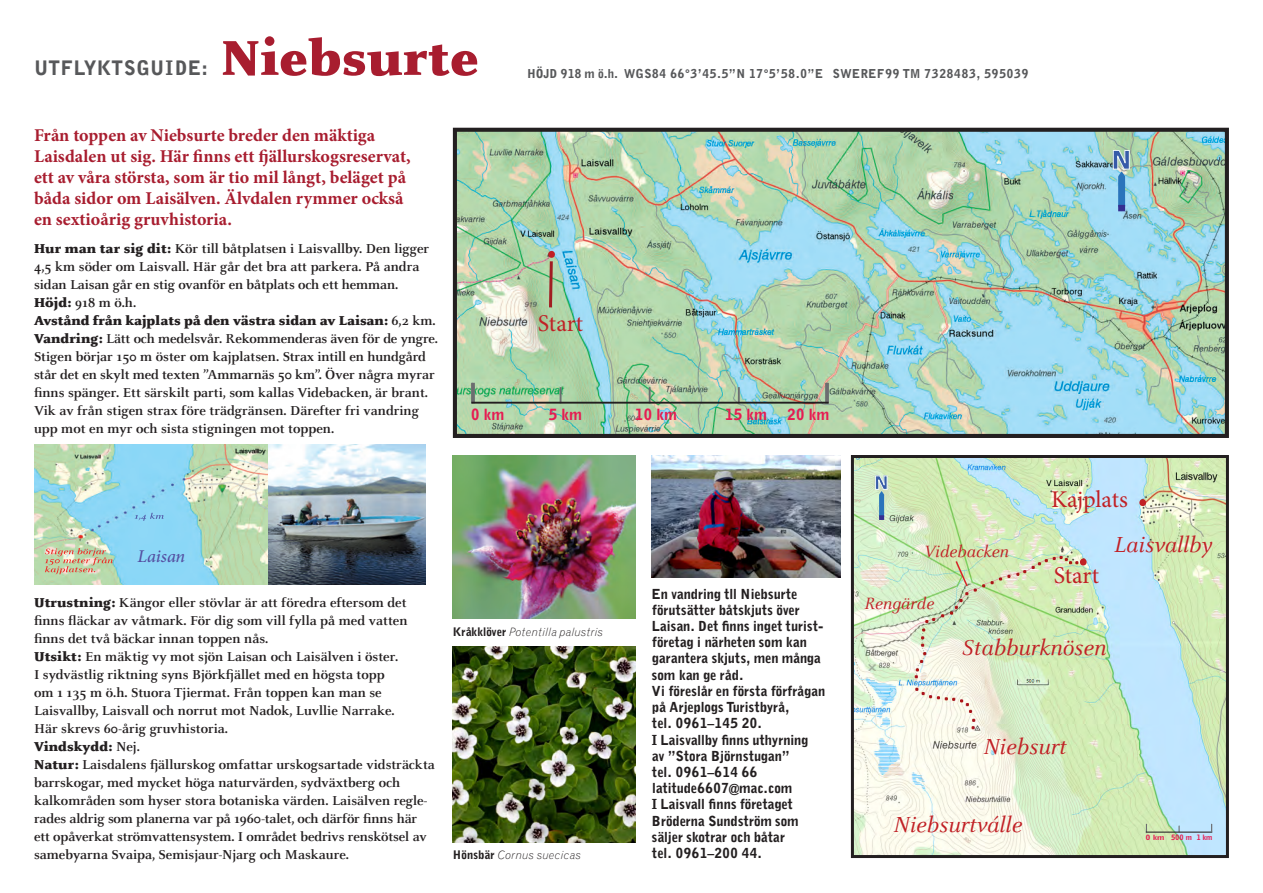
<style>
.page{position:relative;width:1263px;height:893px;background:#fff}
.page>*{position:absolute;margin:0;border:0;box-sizing:border-box;transform-origin:0 0}
.t1{font:60px "Minion Pro";color:#c12025}
.t2{font:900 54px "Celeste Pro";color:#a81d2f}
.t3{font:900 27.75px "Myriad Pro";color:#375ba9}
.t4{font:italic 24px "Celeste Pro";color:#c12025}
.t5{font:24px "Minion Pro";letter-spacing:-.01em;color:#c12025}
.t6{font:900 20.1px "Myriad Pro";color:#375ba9}
.t7{font:900 19.5px "Grotesque MT Std";letter-spacing:.025em;color:#57585a}
.t8{font:700 18px/21px "Minion Pro";color:#a81d2f}
.t9{font:italic 18px "Celeste Pro";color:#c12025}
.t10{font:italic 500 18px "Minion Pro";letter-spacing:.005em;color:#554fa1}
.t11{font:900 15.15px "Grotesque MT Std";color:#e61c52}
.Brödtext_utflyktsgui{font:700 14.25px/18px "Celeste Pro";color:#231f20}
.Bildtexter{font:900 13.5px/16.2px "Grotesque MT Std";letter-spacing:-.01em;color:#231f20}
.GPS_Punkter{font:900 12px "Grotesque MT Std";letter-spacing:.03em;color:#57585a}
.LITEN_Bildtext{font:italic 300 11.55px "Grotesque MT Std";color:#231f20}
.t12{font:900 7.2px "Grotesque MT Std";color:#e61c52}
.s1{font-weight:900}
.s2{font-weight:900;font-style:normal}
.s3{font-size:7.05px}
</style>
<div class="page">
<img style="left:458px;top:133px;width:766px;height:300px">
<div style="left:453px;top:128px;width:776px;height:310px;border:4px solid #231f20"></div>
<img style="left:652px;top:455px;width:189px;height:122px">
<svg style="left:547px;top:258px;width:7px;height:52px"></svg>
<img style="left:855px;top:459px;width:370px;height:395px">
<div style="left:851px;top:455px;width:378px;height:403px;border:3px solid #231f20"></div>
<img style="left:453px;top:455px;width:183px;height:163px">
<img style="left:34px;top:444px;width:391px;height:140px">
<img style="left:134px;top:513px;width:30px;height:8px">
<img style="left:45px;top:548px;width:56px;height:8px">
<img style="left:45px;top:557px;width:68px;height:8px">
<img style="left:45px;top:566px;width:48px;height:8px">
<svg style="left:954px;top:559px;width:15px;height:29px"></svg>
<img style="left:453px;top:646px;width:183px;height:196px">
<svg style="left:1113px;top:150px;width:17px;height:61px"></svg>
<svg style="left:875px;top:475px;width:12px;height:45px"></svg>
<svg style="left:471px;top:383px;width:4px;height:19px"></svg>
<hr style="left:825px;top:383px;width:3px;height:20px;background:#6c6d70">
<svg style="left:649px;top:387px;width:2px;height:15px"></svg>
<svg style="left:560px;top:387px;width:1px;height:15px"></svg>
<svg style="left:738px;top:387px;width:2px;height:15px"></svg>
<hr style="left:471px;top:402px;width:357px;height:2px;background:#231f20">
<hr style="left:1146px;top:832px;width:66px;height:1px;background:#231f20">
<p class="t7" style="left:34px;top:56px;width:176px">UTFLYKTSGUIDE:</p>
<p class="t2" style="left:221px;top:22px;width:259px">Niebsurte</p>
<p class="t8" style="left:34px;top:124px;width:378px">Från toppen av Niebsurte breder den mäktiga Laisdalen ut sig. Här finns ett fjällurskogsreservat, ett av våra största, som är tio mil långt, beläget på båda sidor om Laisälven. Älvdalen rymmer också en sextioårig gruvhistoria.</p>
<p class="GPS_Punkter" style="left:527px;top:66px;width:503px">HÖJD 918 m ö.h. WGS84 66°3’45.5”N 17°5’58.0”E SWEREF99 TM 7328483, 595039</p>
<p class="Brödtext_utflyktsgui" style="left:34px;top:239px;width:405px"><span class="s1">Hur man tar sig dit:</span> Kör till båtplatsen i Laisvallby. Den ligger 4,5 km söder om Laisvall. Här går det bra att parkera. På andra sidan Laisan går en stig ovanför en båtplats och ett hemman.<br><span class="s1">Höjd:</span> 918 m ö.h.<br><span class="s1">Avstånd från kajplats på den västra sidan av Laisan:</span> 6,2 km.<br><span class="s1">Vandring:</span> Lätt och medelsvår. Rekommenderas även för de yngre.<br>Stigen börjar 150 m öster om kajplatsen. Strax intill en hundgård står det en skylt med texten ”Ammarnäs 50 km”. Över några myrar finns spänger. Ett särskilt parti, som kallas Videbacken, är brant.<br>Vik av från stigen strax före trädgränsen. Därefter fri vandring upp mot en myr och sista stigningen mot toppen.</p>
<p class="t1" style="left:545px;top:198px;width:15px">.</p>
<p class="t5" style="left:538px;top:307px;width:47px">Start</p>
<p class="t11" style="left:471px;top:405px;width:35px">0 km</p>
<p class="t11" style="left:548px;top:405px;width:35px">5 km</p>
<p class="t11" style="left:635px;top:405px;width:44px">10 km</p>
<p class="t11" style="left:724px;top:405px;width:44px">15 km</p>
<p class="t11" style="left:787px;top:405px;width:44px">20 km</p>
<p class="t6" style="left:874px;top:469px;width:16px">N</p>
<p class="t3" style="left:1111px;top:141px;width:21px">N</p>
<p class="t5" style="left:1051px;top:483px;width:78px">Kajplats</p>
<p class="t1" style="left:1136px;top:446px;width:15px">.</p>
<p class="t10" style="left:137px;top:544px;width:49px">Laisan</p>
<p class="Brödtext_utflyktsgui" style="left:34px;top:593px;width:402px"><span class="s1">Utrustning:</span> Kängor eller stövlar är att föredra eftersom det finns fläckar av våtmark. För dig som vill fylla på med vatten finns det två bäckar innan toppen nås.<br><span class="s1">Utsikt:</span> En mäktig vy mot sjön Laisan och Laisälven i öster.<br>I sydvästlig riktning syns Björkfjället med en högsta topp<br>om 1 135 m ö.h. Stuora Tjiermat. Från toppen kan man se Laisvallby, Laisvall och norrut mot Nadok, Luvllie Narrake.<br>Här skrevs 60-årig gruvhistoria.<br><span class="s1">Vindskydd:</span> Nej.<br><span class="s1">Natur:</span> Laisdalens fjällurskog omfattar urskogsartade vidsträckta barrskogar, med mycket höga naturvärden, sydväxtberg och kalkområden som hyser stora botaniska värden. Laisälven regle&shy;rades aldrig som planerna var på 1960-talet, och därför finns här ett opåverkat strömvattensystem. I området bedrivs renskötsel av samebyarna Svaipa, Semisjaur-Njarg och Maskaure.</p>
<p class="LITEN_Bildtext" style="left:453px;top:624px;width:152px"><span class="s2">Kråkklöver</span> Potentilla palustris</p>
<p class="LITEN_Bildtext" style="left:453px;top:848px;width:130px"><span class="s2">Hönsbär</span> Cornus suecicas</p>
<p class="Bildtexter" style="left:652px;top:586px;width:173px">En vandring tll Niebsurte förutsätter båtskjuts över<br>Laisan. Det finns inget turist&shy;företag i närheten som kan garantera skjuts, men många som kan ge råd.</p>
<p class="Bildtexter" style="left:652px;top:683px;width:175px">Vi föreslår en första förfrågan på Arjeplogs Turistbyrå,<br>tel. 0961–145 20.</p>
<p class="Bildtexter" style="left:652px;top:731px;width:158px">I Laisvallby finns uthyrning av ”Stora Björnstugan”</p>
<p class="Bildtexter" style="left:652px;top:764px;width:107px">tel. 0961–614 66</p>
<p class="Bildtexter" style="left:652px;top:780px;width:148px">latitude6607@mac.com<br>I Laisvall finns företaget<br>Bröderna Sundström som säljer skotrar och båtar tel. 0961–200 44.</p>
<p class="t9" style="left:924px;top:540px;width:86px">Videbacken</p>
<p class="t9" style="left:864px;top:592px;width:71px">Rengärde</p>
<p class="t1" style="left:1076px;top:505px;width:15px">.</p>
<p class="t5" style="left:1054px;top:559px;width:47px">Start</p>
<p class="t4" style="left:1114px;top:530px;width:99px">Laisvallby</p>
<p class="t4" style="left:961px;top:633px;width:146px">Stabburknösen</p>
<p class="t4" style="left:983px;top:732px;width:85px">Niebsurt</p>
<p class="t4" style="left:893px;top:810px;width:130px">Niebsurtválle</p>
<p class="t12" style="left:1145px;top:833px;width:68px"><span class="s3">0 km</span> 500 m 1 km</p>
</div>
